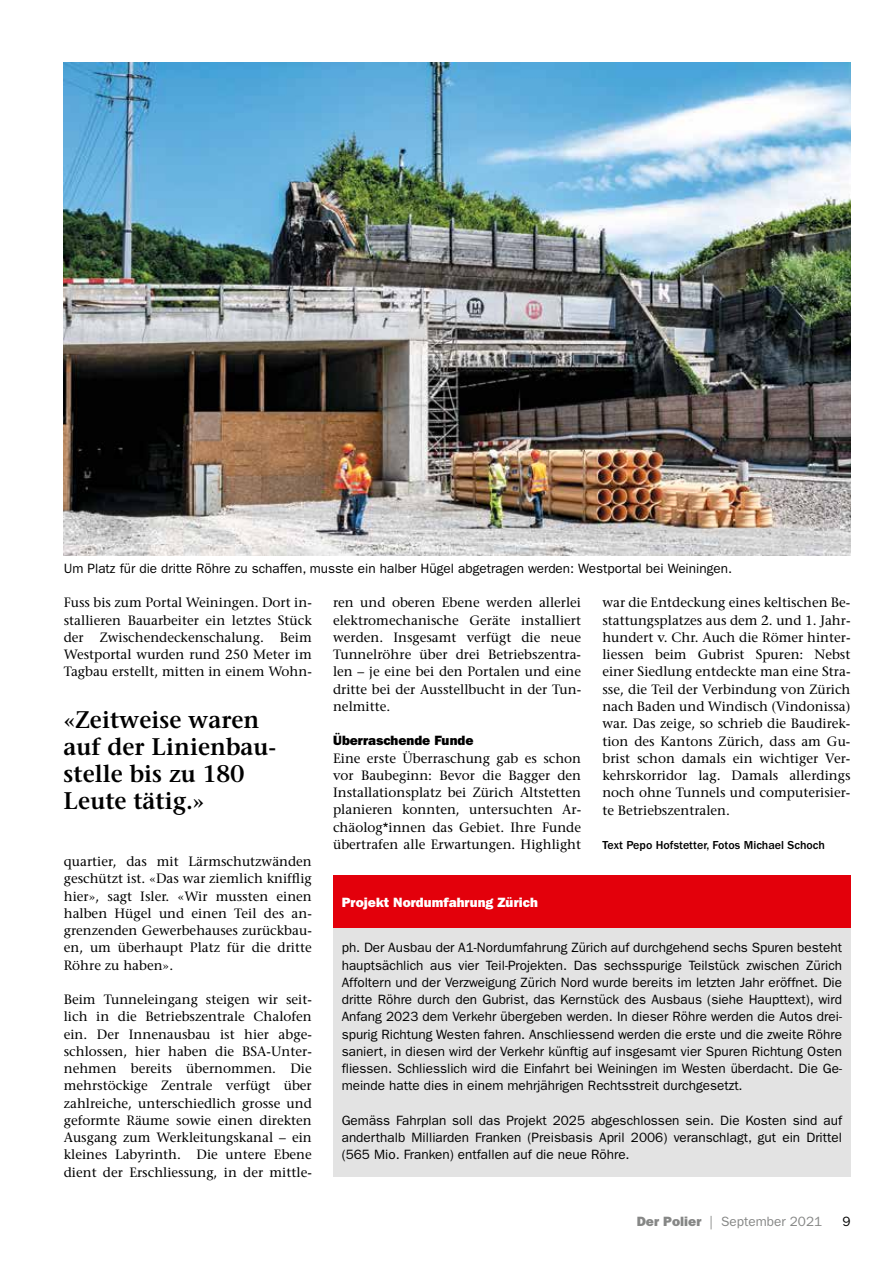
<style>
.page{position:relative;width:893px;height:1263px;background:#fff}
.page>*{position:absolute;margin:0;border:0;box-sizing:border-box;transform-origin:0 0}
.t1{font:600 24px/27px "Stone Serif";color:#000}
.t2{font:13.5px/17.2px "Stone Serif";color:#000;text-align:justify}
.t3{font:13.5px/17.2px "Franklin Gothic LT";color:#000;text-align:justify}
.t4{font:800 13.5px "Franklin Gothic LT";color:#fff}
.t5{font:13.5px "Franklin Gothic LT";color:#868786}
.t6{font:800 13.5px "Franklin Gothic LT";color:#000}
.t7{font:500 12px "Franklin Gothic LT";color:#000}
.s1{font-weight:800}
</style>
<div class="page">
<div style="left:333px;top:928px;width:518px;height:249px;background:#e3e3e3"></div>
<div style="left:333px;top:876px;width:518px;height:52px;background:#e3000b"></div>
<img style="left:64px;top:63px;width:786px;height:493px">
<p class="t3" style="left:64px;top:560px;width:670px">Um Platz für die dritte Röhre zu schaffen, musste ein halber Hügel abgetragen werden: Westportal bei Weiningen.</p>
<p class="t2" style="left:64px;top:594px;width:250px">Fuss bis zum Portal Weiningen. Dort in&shy;stallieren Bauarbeiter ein letztes Stück der Zwischendeckenschalung. Beim Westportal wurden rund 250 Meter im Tagbau erstellt, mitten in einem Wohn-</p>
<h1 class="t1" style="left:64px;top:706px;width:214px">«Zeitweise waren auf der Linienbau&shy;stelle bis zu 180<br>Leute tätig.»</h1>
<p class="t2" style="left:64px;top:853px;width:250px">quartier, das mit Lärmschutzwänden geschützt ist. «Das war ziemlich knifflig hier», sagt Isler. «Wir mussten einen halben Hügel und einen Teil des an&shy;grenzenden Gewerbehauses zurückbau&shy;en, um überhaupt Platz für die dritte Röhre zu haben».</p>
<p class="t2" style="left:64px;top:991px;width:250px">Beim Tunneleingang steigen wir seit&shy;lich in die Betriebszentrale Chalofen ein. Der Innenausbau ist hier abge&shy;schlossen, hier haben die BSA-Unter&shy;nehmen bereits übernommen. Die mehrstöckige Zentrale verfügt über zahlreiche, unterschiedlich grosse und geformte Räume sowie einen direkten Ausgang zum Werkleitungskanal – ein kleines Labyrinth. Die untere Ebene dient der Erschliessung, in der mittle-</p>
<p class="t2" style="left:333px;top:594px;width:250px">ren und oberen Ebene werden allerlei elektromechanische Geräte installiert werden. Insgesamt verfügt die neue Tunnelröhre über drei Betriebszentra&shy;len – je eine bei den Portalen und eine dritte bei der Ausstellbucht in der Tun&shy;nelmitte.</p>
<p class="t6" style="left:333px;top:733px;width:142px">Überraschende Funde</p>
<p class="t2" style="left:333px;top:749px;width:250px">Eine erste Überraschung gab es schon vor Baubeginn: Bevor die Bagger den Installationsplatz bei Zürich Altstetten planieren konnten, untersuchten Ar&shy;chäolog*innen das Gebiet. Ihre Funde übertrafen alle Erwartungen. Highlight</p>
<p class="t4" style="left:342px;top:894px;width:198px">Projekt Nordumfahrung Zürich</p>
<p class="t2" style="left:602px;top:594px;width:250px">war die Entdeckung eines keltischen Be&shy;stattungsplatzes aus dem 2. und 1. Jahr&shy;hundert v. Chr. Auch die Römer hinter&shy;liessen beim Gubrist Spuren: Nebst einer Siedlung entdeckte man eine Stra&shy;sse, die Teil der Verbindung von Zürich nach Baden und Windisch (Vindonissa) war. Das zeige, so schrieb die Baudirek&shy;tion des Kantons Zürich, dass am Gu&shy;brist schon damals ein wichtiger Ver&shy;kehrskorridor lag. Damals allerdings noch ohne Tunnels und computerisier&shy;te Betriebszentralen.</p>
<p class="t7" style="left:602px;top:838px;width:224px">Text Pepo Hofstetter, Fotos Michael Schoch</p>
<p class="t3" style="left:342px;top:939px;width:502px">ph. Der Ausbau der A1-Nordumfahrung Zürich auf durchgehend sechs Spuren besteht hauptsächlich aus vier Teil-Projekten. Das sechsspurige Teilstück zwischen Zürich Affoltern und der Verzweigung Zürich Nord wurde bereits im letzten Jahr eröffnet. Die dritte Röhre durch den Gubrist, das Kernstück des Ausbaus (siehe Haupttext), wird Anfang 2023 dem Verkehr übergeben werden. In dieser Röhre werden die Autos drei&shy;spurig Richtung Westen fahren. Anschliessend werden die erste und die zweite Röhre saniert, in diesen wird der Verkehr künftig auf insgesamt vier Spuren Richtung Osten fliessen. Schliesslich wird die Einfahrt bei Weiningen im Westen überdacht. Die Ge&shy;meinde hatte dies in einem mehrjährigen Rechtsstreit durchgesetzt.</p>
<p class="t3" style="left:342px;top:1112px;width:502px">Gemäss Fahrplan soll das Projekt 2025 abgeschlossen sein. Die Kosten sind auf anderthalb Milliarden Franken (Preisbasis April 2006) veranschlagt, gut ein Drittel (565 Mio. Franken) entfallen auf die neue Röhre.</p>
<p class="t5" style="left:637px;top:1214px;width:187px"><span class="s1">Der Polier</span> | September 2021</p>
<p class="t3" style="left:842px;top:1213px;width:10px">9</p>
</div>
